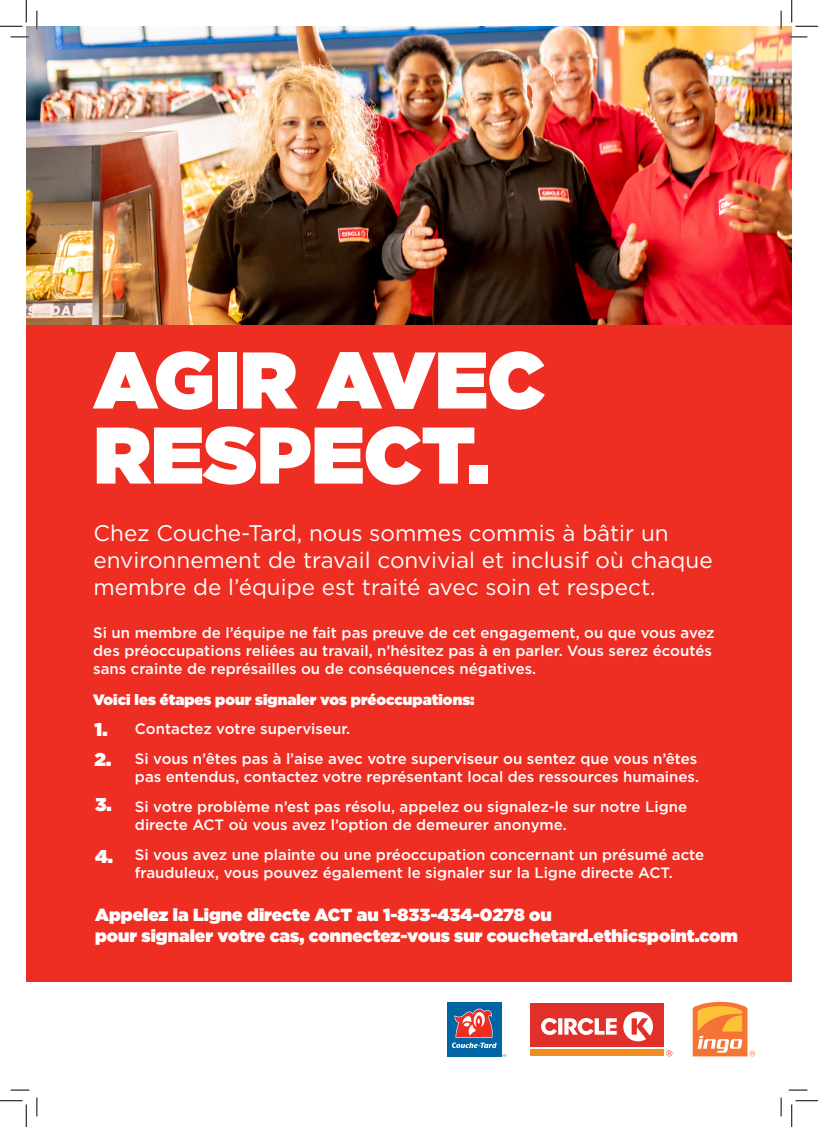
<style>
.page{position:relative;width:818px;height:1127px;background:#fff}
.page>*{position:absolute;margin:0;border:0;box-sizing:border-box;transform-origin:0 0}
.t1{font:900 80px/75px "Gotham";color:#fff}
.t2{font:22.5px/27px "Gotham";color:#fff}
.t3{font:900 18.5px "Gotham";color:#fff}
.t4{font:900 17.5px "Gotham";color:#fff}
.t5{font:500 15px/18px "Gotham";color:#fff}
.t6{font:900 15px "Gotham";color:#fff}
</style>
<div class="page">
<div style="left:26px;top:292px;width:766px;height:689px;background:#ee2e22"></div>
<img style="left:26px;top:26px;width:766px;height:298px">
<svg style="left:693px;top:1001px;width:62px;height:55px"></svg>
<div style="left:529px;top:1001px;width:136px;height:55px;background:linear-gradient(to right,#fff,#fff)"></div>
<div style="left:530px;top:1002px;width:134px;height:44px;background:#e13029"></div>
<div style="left:530px;top:1048px;width:134px;height:7px;background:#ef8d23"></div>
<svg style="left:541px;top:1011px;width:112px;height:30px"></svg>
<svg style="left:666px;top:1050px;width:6px;height:6px"></svg>
<div style="left:447px;top:1001px;width:54px;height:55px;background:#0065a4"></div>
<svg style="left:452px;top:1008px;width:45px;height:39px"></svg>
<svg style="left:11px;top:36px;width:18px;height:2px"></svg>
<svg style="left:788px;top:36px;width:19px;height:2px"></svg>
<svg style="left:11px;top:1089px;width:18px;height:1px"></svg>
<svg style="left:788px;top:1089px;width:19px;height:1px"></svg>
<svg style="left:36px;top:11px;width:2px;height:18px"></svg>
<svg style="left:36px;top:1097px;width:2px;height:18px"></svg>
<svg style="left:780px;top:11px;width:2px;height:18px"></svg>
<svg style="left:780px;top:1097px;width:2px;height:18px"></svg>
<svg style="left:0;top:0;width:27px;height:27px"></svg>
<svg style="left:0;top:1100px;width:27px;height:26px"></svg>
<svg style="left:791px;top:0;width:27px;height:27px"></svg>
<svg style="left:791px;top:1100px;width:27px;height:26px"></svg>
<p class="t1" style="left:94px;top:341px;width:453px">AGIR AVEC<br>RESPECT.</p>
<p class="t2" style="left:94px;top:518px;width:620px">Chez Couche-Tard, nous sommes commis à bâtir un environnement de travail convivial et inclusif où chaque membre de l’équipe est traité avec soin et respect.</p>
<p class="t5" style="left:93px;top:623px;width:623px">Si un membre de l’équipe ne fait pas preuve de cet engagement, ou que vous avez des préoccupations reliées au travail, n’hésitez pas à en parler. Vous serez écoutés sans crainte de représailles ou de conséquences négatives.</p>
<p class="t6" style="left:93px;top:688px;width:383px">Voici les étapes pour signaler vos préoccupations:</p>
<p class="t3" style="left:95px;top:716px;width:15px">1.</p>
<p class="t3" style="left:95px;top:746px;width:18px">2.</p>
<p class="t3" style="left:95px;top:790px;width:18px">3.</p>
<p class="t3" style="left:95px;top:842px;width:19px">4.</p>
<p class="t5" style="left:135px;top:718px;width:217px">Contactez votre superviseur.</p>
<p class="t5" style="left:135px;top:748px;width:566px">Si vous n’êtes pas à l’aise avec votre superviseur ou sentez que vous n’êtes pas entendus, contactez votre représentant local des ressources humaines.</p>
<p class="t5" style="left:135px;top:796px;width:554px">Si votre problème n’est pas résolu, appelez ou signalez-le sur notre Ligne directe ACT où vous avez l’option de demeurer anonyme.</p>
<p class="t5" style="left:135px;top:844px;width:571px">Si vous avez une plainte ou une préoccupation concernant un présumé acte frauduleux, vous pouvez également le signaler sur la Ligne directe ACT.</p>
<p class="t4" style="left:95px;top:902px;width:458px">Appelez la Ligne directe ACT au 1-833-434-0278 ou</p>
<p class="t4" style="left:95px;top:923px;width:644px">pour signaler votre cas, connectez-vous sur couchetard.ethicspoint.com</p>
</div>
